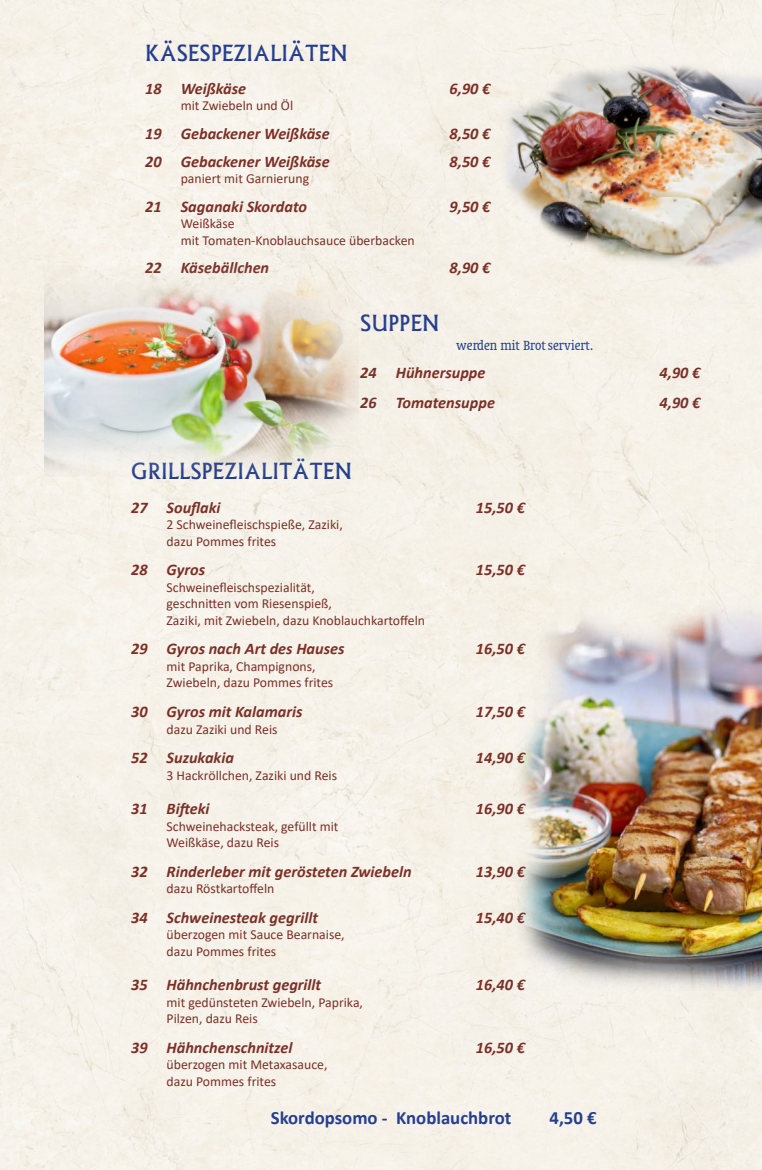
<style>
.page{position:relative;width:762px;height:1170px;background:#fff}
.page>*{position:absolute;margin:0;border:0;box-sizing:border-box;transform-origin:0 0}
.t1{font:21.25px "Alaska";color:#253f8e}
.t2{font:700 18.75px "Calibri";color:#253f8e}
.t3{font:italic 700 16.25px "Calibri";color:#7b3027}
.t4{font:condensed 15px "Oranda BT";color:#253f8e}
.t5{font:13.75px/16.5px "Calibri";color:#7b3027}
</style>
<div class="page">
<img style="left:476px;top:52px;width:286px;height:217px">
<img style="left:512px;top:578px;width:250px;height:412px">
<img style="left:45px;top:265px;width:313px;height:212px">
<h1 class="t1" style="left:145px;top:41px;width:204px">KÄSESPEZIALIÄTEN</h1>
<p class="t3" style="left:145px;top:82px;width:102px">18 Weißkäse</p>
<p class="t3" style="left:449px;top:82px;width:42px">6,90 €</p>
<p class="t5" style="left:181px;top:97px;width:114px">mit Zwiebeln und Öl</p>
<p class="t3" style="left:145px;top:127px;width:186px">19 Gebackener Weißkäse</p>
<p class="t3" style="left:449px;top:127px;width:42px">8,50 €</p>
<p class="t3" style="left:145px;top:155px;width:186px">20 Gebackener Weißkäse</p>
<p class="t3" style="left:449px;top:155px;width:42px">8,50 €</p>
<p class="t5" style="left:181px;top:170px;width:130px">paniert mit Garnierung</p>
<p class="t3" style="left:145px;top:200px;width:163px">21 Saganaki Skordato</p>
<p class="t3" style="left:449px;top:200px;width:42px">9,50 €</p>
<p class="t5" style="left:181px;top:215px;width:235px">Weißkäse<br>mit Tomaten-Knoblauchsauce überbacken</p>
<p class="t3" style="left:145px;top:261px;width:125px">22 Käsebällchen</p>
<p class="t3" style="left:449px;top:261px;width:42px">8,90 €</p>
<h1 class="t1" style="left:360px;top:311px;width:81px">SUPPEN</h1>
<p class="t3" style="left:360px;top:366px;width:127px">24 Hühnersuppe</p>
<p class="t3" style="left:659px;top:366px;width:42px">4,90 €</p>
<p class="t3" style="left:360px;top:396px;width:136px">26 Tomatensuppe</p>
<p class="t3" style="left:659px;top:396px;width:42px">4,90 €</p>
<p class="t4" style="left:456px;top:340px;width:138px">werden mit Brotserviert.</p>
<h1 class="t1" style="left:131px;top:459px;width:222px">GRILLSPEZIALITÄTEN</h1>
<p class="t3" style="left:131px;top:496px;width:91px">27 Sou昀氀aki</p>
<p class="t3" style="left:476px;top:496px;width:51px">15,50 €</p>
<p class="t5" style="left:167px;top:516px;width:178px">2 Schweine昀氀eischspieße, Zaziki, dazu Pommes frites</p>
<p class="t3" style="left:131px;top:563px;width:75px">28 Gyros</p>
<p class="t3" style="left:476px;top:563px;width:51px">15,50 €</p>
<p class="t5" style="left:167px;top:578px;width:260px">Schweine昀氀eischspezialität,<br>geschni琀琀en vom Riesenspieß,<br>Zaziki, mit Zwiebeln, dazu Knoblauchkarto昀昀eln</p>
<p class="t3" style="left:131px;top:642px;width:215px">29 Gyros nach Art des Hauses</p>
<p class="t3" style="left:476px;top:642px;width:51px">16,50 €</p>
<p class="t5" style="left:167px;top:657px;width:168px">mit Paprika, Champignons,<br>Zwiebeln, dazu Pommes frites</p>
<p class="t3" style="left:131px;top:705px;width:173px">30 Gyros mit Kalamaris</p>
<p class="t3" style="left:476px;top:705px;width:51px">17,50 €</p>
<p class="t5" style="left:167px;top:720px;width:112px">dazu Zaziki und Reis</p>
<p class="t3" style="left:131px;top:751px;width:104px">52 Suzukakia</p>
<p class="t3" style="left:476px;top:751px;width:51px">14,90 €</p>
<p class="t5" style="left:167px;top:766px;width:172px">3 Hackröllchen, Zaziki und Reis</p>
<p class="t3" style="left:131px;top:797px;width:80px">31 Bi昀琀eki</p>
<p class="t3" style="left:476px;top:797px;width:51px">16,90 €</p>
<p class="t5" style="left:167px;top:817px;width:173px">Schweinehacksteak, gefüllt mit<br>Weißkäse, dazu Reis</p>
<p class="t3" style="left:131px;top:864px;width:282px">32 Rinderleber mit gerösteten Zwiebeln</p>
<p class="t3" style="left:476px;top:864px;width:51px">13,90 €</p>
<p class="t5" style="left:167px;top:879px;width:109px">dazu Röstkarto昀昀eln</p>
<p class="t3" style="left:131px;top:910px;width:188px">34 Schweinesteak gegrillt</p>
<p class="t3" style="left:476px;top:910px;width:51px">15,40 €</p>
<p class="t5" style="left:167px;top:925px;width:180px">überzogen mit Sauce Bearnaise, dazu Pommes frites</p>
<p class="t3" style="left:131px;top:978px;width:192px">35 Hähnchenbrust gegrillt</p>
<p class="t3" style="left:476px;top:978px;width:51px">16,40 €</p>
<p class="t5" style="left:167px;top:993px;width:198px">mit gedünsteten Zwiebeln, Paprika,<br>Pilzen, dazu Reis</p>
<p class="t3" style="left:131px;top:1040px;width:163px">39 Hähnchenschnitzel</p>
<p class="t3" style="left:476px;top:1040px;width:51px">16,50 €</p>
<p class="t5" style="left:167px;top:1055px;width:162px">überzogen mit Metaxasauce, dazu Pommes frites</p>
<h2 class="t2" style="left:271px;top:1110px;width:242px">Skordopsomo - Knoblauchbrot</h2>
<h2 class="t2" style="left:549px;top:1110px;width:49px">4,50 €</h2>
</div>
